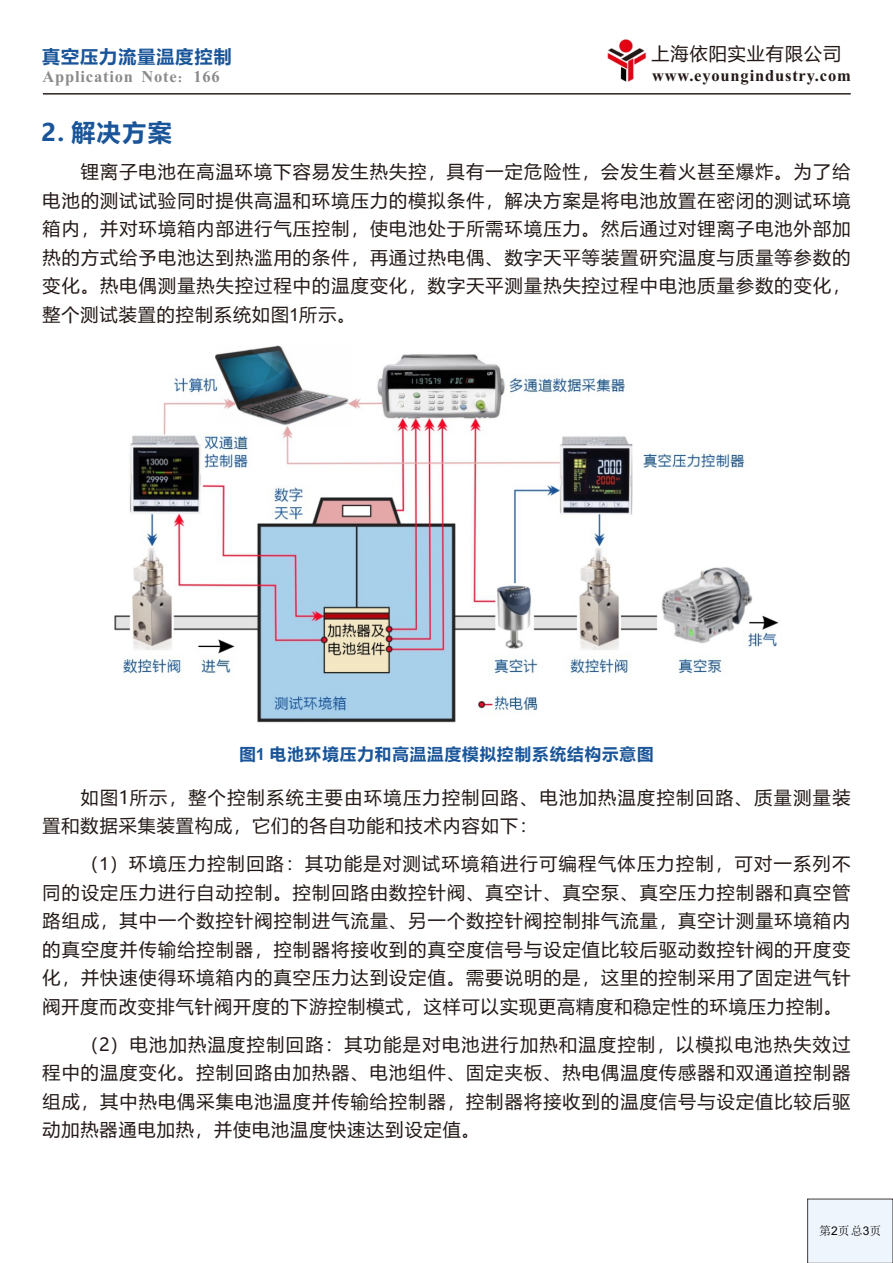
<style>
.page{position:relative;width:893px;height:1263px;background:#fff}
.page>*{position:absolute;margin:0;border:0;box-sizing:border-box;transform-origin:0 0}
.t1{font:700 24px "Microsoft Ya Hei";color:#1a5599}
.t2{font:18px/28.5px "Microsoft Ya Hei";letter-spacing:.06em;color:#231916;text-align:justify}
.t3{font:18px/28.5px "Microsoft Ya Hei";letter-spacing:.085em;color:#231916}
.t4{font:700 18px "Microsoft Ya Hei";letter-spacing:.06em;color:#1a5599}
.t5{font:700 16.5px "Microsoft Ya Hei";letter-spacing:.06em;color:#1a5599}
.t6{font:700 16.5px "Times New Roman";letter-spacing:.05em;color:#231916}
.t7{font:700 16.5px "Times New Roman";letter-spacing:.05em;color:#8a8b8a}
.t8{font:12px "Sim Sun";color:#080808}
.s1{font-family:"Sim Sun";font-weight:400}
.s2{font-family:"Arial"}
</style>
<div class="page">
<hr style="left:43px;top:93px;width:808px;height:1px;background:#231916">
<img style="left:608px;top:40px;width:38px;height:42px">
<svg style="left:807px;top:1198px;width:86px;height:65px"></svg>
<img style="left:114px;top:345px;width:665px;height:378px">
<p class="t4" style="left:42px;top:48px;width:191px">真空压力流量温度控制</p>
<p class="t7" style="left:42px;top:71px;width:179px">Application Note<span class="s1">：</span>166</p>
<p class="t2" style="left:652px;top:41px;width:191px">上海依阳实业有限公司</p>
<p class="t6" style="left:652px;top:70px;width:200px">www.eyoungindustry.com</p>
<h1 class="t1" style="left:41px;top:122px;width:132px">2. 解决方案</h1>
<p class="t2" style="left:42px;top:159px;width:809px;text-indent:38px">锂离子电池在高温环境下容易发生热失控，具有一定危险性，会发生着火甚至爆炸。为了给电池的测试试验同时提供高温和环境压力的模拟条件，解决方案是将电池放置在密闭的测试环境箱内，并对环境箱内部进行气压控制，使电池处于所需环境压力。然后通过对锂离子电池外部加热的方式给予电池达到热滥用的条件，再通过热电偶、数字天平等装置研究温度与质量等参数的变化。热电偶测量热失控过程中的温度变化，数字天平测量热失控过程中电池质量参数的变化，整个测试装置的控制系统如图<span class="s2">1</span>所示。</p>
<p class="t5" style="left:239px;top:746px;width:416px">图<span class="s2">1</span> 电池环境压力和高温温度模拟控制系统结构示意图</p>
<p class="t3" style="left:43px;top:784px;width:809px;text-indent:38px">如图1所示，整个控制系统主要由环境压力控制回路、电池加热温度控制回路、质量测量装置和数据采集装置构成，它们的各自功能和技术内容如下：</p>
<p class="t2" style="left:42px;top:851px;width:809px;text-indent:38px">（<span class="s2">1</span>）环境压力控制回路：其功能是对测试环境箱进行可编程气体压力控制，可对一系列不同的设定压力进行自动控制。控制回路由数控针阀、真空计、真空泵、真空压力控制器和真空管路组成，其中一个数控针阀控制进气流量、另一个数控针阀控制排气流量，真空计测量环境箱内的真空度并传输给控制器，控制器将接收到的真空度信号与设定值比较后驱动数控针阀的开度变化，并快速使得环境箱内的真空压力达到设定值。需要说明的是，这里的控制采用了固定进气针阀开度而改变排气针阀开度的下游控制模式，这样可以实现更高精度和稳定性的环境压力控制。</p>
<p class="t2" style="left:42px;top:1031px;width:809px;text-indent:38px">（2）电池加热温度控制回路：其功能是对电池进行加热和温度控制，以模拟电池热失效过程中的温度变化。控制回路由加热器、电池组件、固定夹板、热电偶温度传感器和双通道控制器组成，其中热电偶采集电池温度并传输给控制器，控制器将接收到的温度信号与设定值比较后驱动加热器通电加热，并使电池温度快速达到设定值。</p>
<p class="t8" style="left:819px;top:1225px;width:64px">第<span class="s2">2</span>页总<span class="s2">3</span>页</p>
</div>
